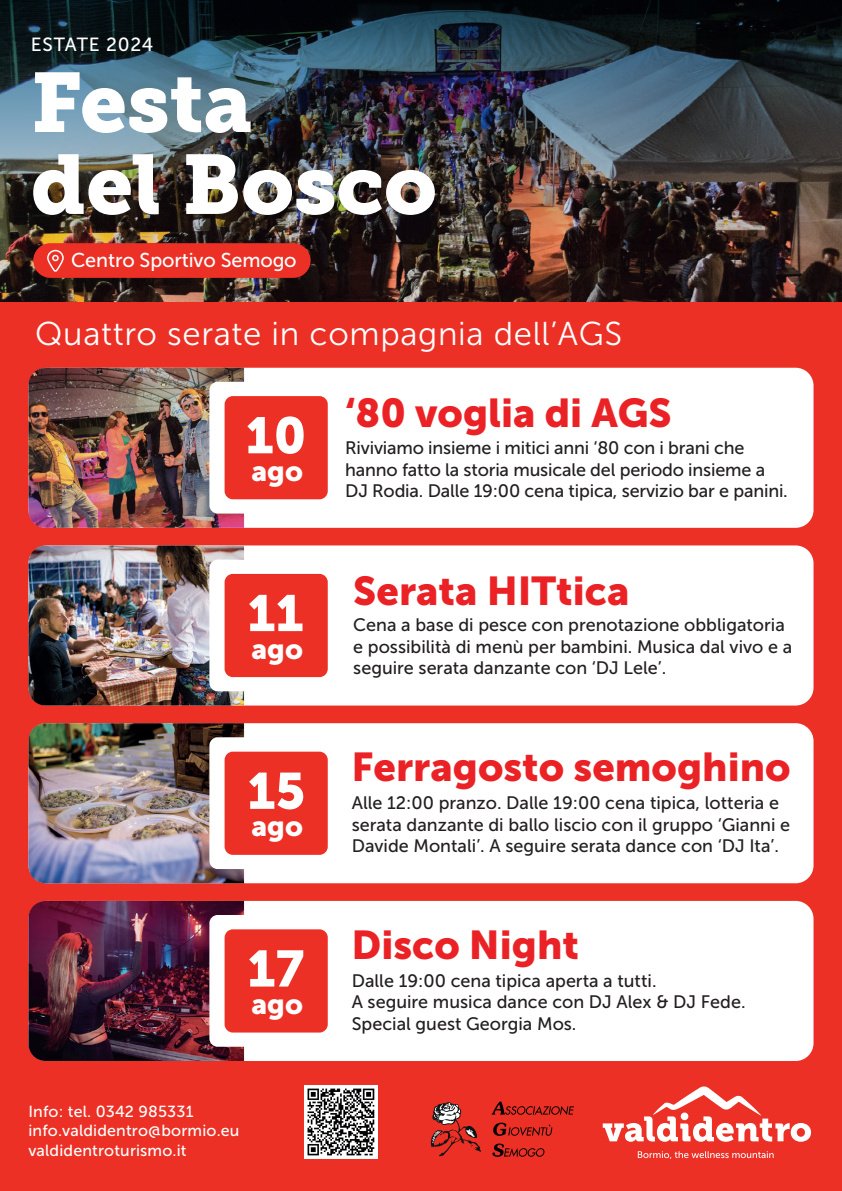
<style>
.page{position:relative;width:842px;height:1191px;background:#fff}
.page>*{position:absolute;margin:0;border:0;box-sizing:border-box;transform-origin:0 0}
.t1{font:83.5px/81.9px "Museo Slab 900";color:#fff}
.t2{font:50.7px "Museo Sans 900";color:#fff}
.t3{font:40px "Museo Sans 900";color:#eb2225}
.t4{font:32.9px "Museo Sans 300";letter-spacing:.02em;color:#fff}
.t5{font:28.2px "Museo Sans 900";color:#fff}
.t6{font:20px "Museo Sans 500";letter-spacing:-.005em;color:#fff}
.t7{font:19px "Museo Sans 500";letter-spacing:.04em;color:#fff}
.t8{font:18px/21.7px "Museo Sans 500";color:#231f20}
.t9{font:16px/19.2px "Museo Sans 500";letter-spacing:.01em;color:#fff}
</style>
<div class="page">
<img style="left:0;top:253px;width:842px;height:49px">
<img style="left:0;top:0;width:842px;height:253px">
<div style="left:0;top:302px;width:842px;height:889px;background:#ed3025"></div>
<svg style="left:638px;top:1151px;width:136px;height:8px"></svg>
<svg style="left:603px;top:1086px;width:208px;height:55px"></svg>
<div style="left:28px;top:545px;width:785px;height:160px;background:#fff;border-radius:18px"></div>
<img style="left:28px;top:545px;width:216px;height:160px">
<div style="left:209px;top:559px;width:132px;height:132px;background:#fff;border-radius:8px"></div>
<div style="left:28px;top:723px;width:785px;height:160px;background:#fff;border-radius:18px"></div>
<img style="left:28px;top:723px;width:216px;height:160px">
<div style="left:209px;top:737px;width:132px;height:132px;background:#fff;border-radius:8px"></div>
<div style="left:28px;top:901px;width:785px;height:160px;background:#fff;border-radius:18px"></div>
<img style="left:28px;top:901px;width:216px;height:160px">
<div style="left:209px;top:915px;width:132px;height:131px;background:#fff;border-radius:8px"></div>
<div style="left:28px;top:368px;width:785px;height:160px;background:#fff;border-radius:18px"></div>
<img style="left:28px;top:368px;width:216px;height:160px">
<div style="left:209px;top:382px;width:132px;height:131px;background:#fff;border-radius:8px"></div>
<div style="left:225px;top:396px;width:103px;height:103px;background:#ed3025;border-radius:8px"></div>
<div style="left:225px;top:574px;width:103px;height:103px;background:#ed3025;border-radius:8px"></div>
<div style="left:225px;top:751px;width:103px;height:104px;background:#ed3025;border-radius:8px"></div>
<div style="left:225px;top:929px;width:103px;height:103px;background:#ed3025;border-radius:8px"></div>
<div style="left:33px;top:243px;width:278px;height:35px;background:#ec3025;border-radius:17px"></div>
<svg style="left:47px;top:249px;width:17px;height:23px"></svg>
<svg style="left:431px;top:1102px;width:50px;height:54px"></svg>
<svg style="left:492px;top:1143px;width:53px;height:14px"></svg>
<svg style="left:492px;top:1101px;width:82px;height:14px"></svg>
<svg style="left:493px;top:1122px;width:59px;height:13px"></svg>
<img style="left:304px;top:1085px;width:74px;height:73px">
<p class="t7" style="left:31px;top:35px;width:124px">ESTATE 2024</p>
<h1 class="t1" style="left:31px;top:62px;width:407px">Festa<br>del Bosco</h1>
<p class="t6" style="left:71px;top:249px;width:227px">Centro Sportivo Semogo</p>
<h3 class="t4" style="left:35px;top:316px;width:588px">Quattro serate in compagnia dell’AGS</h3>
<h2 class="t2" style="left:246px;top:407px;width:62px">10</h2>
<h3 class="t5" style="left:251px;top:455px;width:53px">ago</h3>
<h2 class="t2" style="left:247px;top:584px;width:58px">11</h2>
<h3 class="t5" style="left:251px;top:632px;width:53px">ago</h3>
<h2 class="t2" style="left:247px;top:762px;width:59px">15</h2>
<h3 class="t5" style="left:251px;top:810px;width:53px">ago</h3>
<h2 class="t2" style="left:247px;top:940px;width:58px">17</h2>
<h3 class="t5" style="left:251px;top:988px;width:53px">ago</h3>
<p class="t9" style="left:28px;top:1102px;width:213px">Info: tel. 0342 985331 info.valdidentro@bormio.eu valdidentroturismo.it</p>
<h3 class="t3" style="left:345px;top:390px;width:328px">‘80 voglia di AGS</h3>
<p class="t8" style="left:345px;top:437px;width:444px">Riviviamo insieme i mitici anni ‘80 con i brani che hanno fatto la storia musicale del periodo insieme a<br>DJ Rodia. Dalle 19:00 cena tipica, servizio bar e panini.</p>
<h3 class="t3" style="left:353px;top:568px;width:278px">Serata HITtica</h3>
<p class="t8" style="left:353px;top:614px;width:440px">Cena a base di pesce con prenotazione obbligatoria e possibilità di menù per bambini. Musica dal vivo e a seguire serata danzante con ‘DJ Lele’.</p>
<h3 class="t3" style="left:352px;top:744px;width:440px">Ferragosto semoghino</h3>
<p class="t8" style="left:352px;top:792px;width:440px">Alle 12:00 pranzo. Dalle 19:00 cena tipica, lotteria e serata danzante di ballo liscio con il gruppo ‘Gianni e<br>Davide Montali’. A seguire serata dance con ‘DJ Ita’.</p>
<h3 class="t3" style="left:352px;top:922px;width:229px">Disco Night</h3>
<p class="t8" style="left:352px;top:969px;width:395px">Dalle 19:00 cena tipica aperta a tutti.<br>A seguire musica dance con DJ Alex &amp; DJ Fede.<br>Special guest Georgia Mos.</p>
</div>
